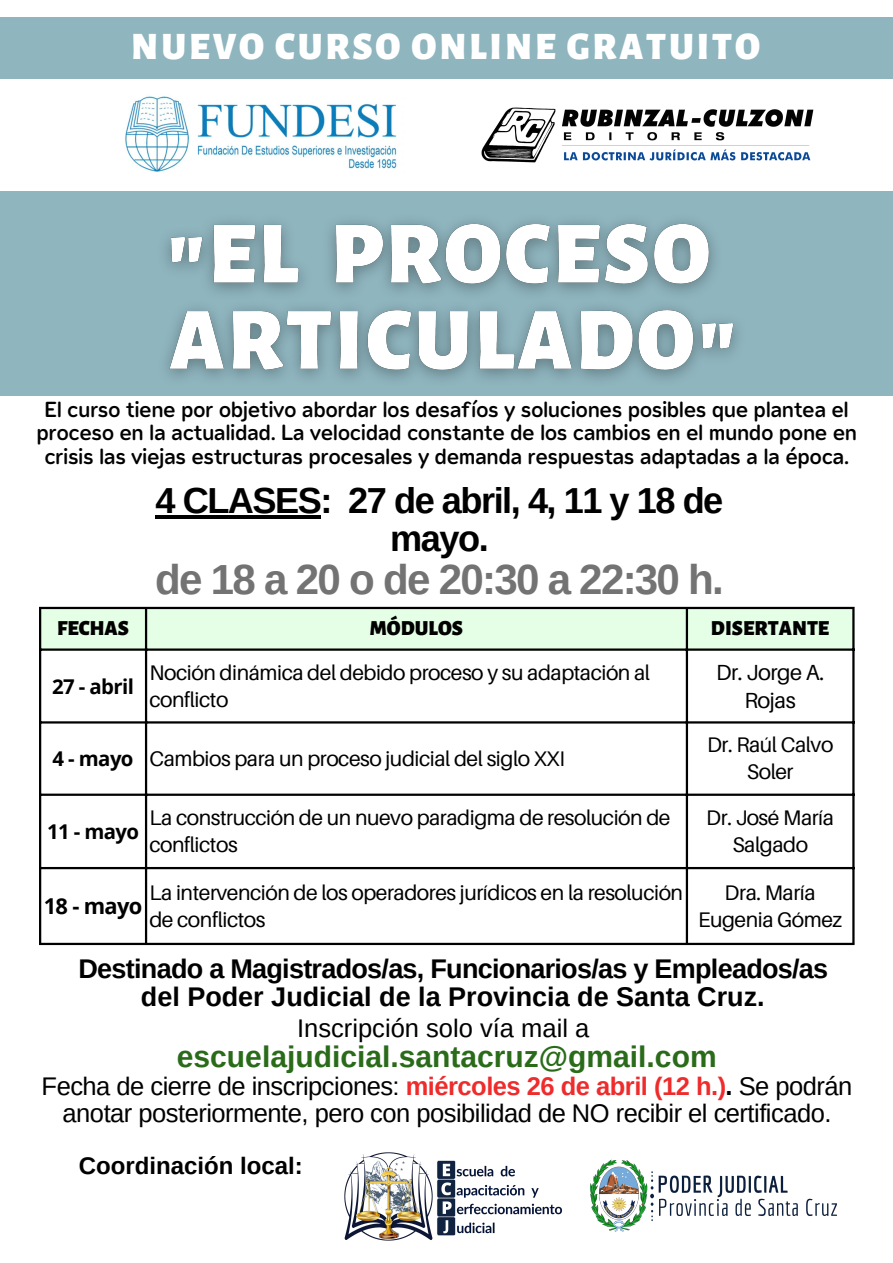
<style>
.page{position:relative;width:893px;height:1263px;background:#fff}
.page>*{position:absolute;margin:0;border:0;box-sizing:border-box;transform-origin:0 0}
.t1{font:700 42.08px "Arimo";letter-spacing:-.04em;color:#737373}
.t2{font:900 38.25px "Alegreya Sans SC";letter-spacing:.075em;color:#fff}
.t3{font:700 36.15px/37.7px "Arimo";letter-spacing:-.04em;color:#000;text-align:center}
.t4{font:700 30px "Arimo";color:#2a6b1a}
.t5{font:700 27px/27.6px "Arimo";letter-spacing:-.025em;color:#000;text-align:center}
.t6{font:25.5px/26.5px "Arimo";letter-spacing:-.02em;color:#000;text-align:center}
.t7{font:25.5px "Arimo";color:#000}
.t8{font:700 24px "Arimo";color:#000}
.t9{font:21.9px/28.1px "Aileron";letter-spacing:-.02em;color:#000;text-align:center}
.t10{font:700 21.9px "Open Sans";letter-spacing:-.03em;color:#000}
.t11{font:21.75px/23.6px "Opun Mai 500";letter-spacing:-.02em;color:#000;text-align:center}
.t12{font:21.15px/27px "Aileron";letter-spacing:-.02em;color:#000}
.t13{font:900 21.15px "Alegreya Sans SC";color:#000}
.t14{font:700 20.4px "Open Sans";letter-spacing:-.03em;color:#000}
.s1{font-family:"Open Sans";font-weight:700;font-size:20.4px}
.s2{font-weight:700;color:#ef2b2b}
.s3{font-weight:700}
</style>
<div class="page">
<div style="left:0;top:17px;width:893px;height:61px;background:#8fb5bf"></div>
<div style="left:0;top:191px;width:893px;height:204px;background:#8fb5bf"></div>
<img style="left:481px;top:107px;width:333px;height:56px">
<img style="left:125px;top:96px;width:272px;height:76px">
<hr style="left:155px;top:515px;width:165px;height:4px;background:#000">
<img style="left:133px;top:221px;width:628px;height:175px">
<img style="left:590px;top:1159px;width:247px;height:73px">
<img style="left:344px;top:1152px;width:89px;height:89px">
<img style="left:437px;top:1160px;width:125px;height:75px">
<div style="left:41px;top:609px;width:811px;height:39px;background:#e5ffe6"></div>
<hr style="left:39px;top:609px;width:2px;height:334px;background:#000">
<hr style="left:145px;top:609px;width:2px;height:334px;background:#000">
<hr style="left:686px;top:609px;width:2px;height:334px;background:#000">
<hr style="left:852px;top:609px;width:2px;height:334px;background:#000">
<hr style="left:39px;top:607px;width:815px;height:2px;background:#000">
<hr style="left:39px;top:648px;width:815px;height:3px;background:#000">
<hr style="left:39px;top:721px;width:815px;height:2px;background:#000">
<hr style="left:39px;top:793px;width:815px;height:3px;background:#000">
<hr style="left:39px;top:867px;width:815px;height:2px;background:#000">
<hr style="left:39px;top:943px;width:815px;height:2px;background:#000">
<h2 class="t2" style="left:131px;top:28px;width:630px">NUEVO CURSO ONLINE GRATUITO</h2>
<p class="t11" style="left:36px;top:397px;width:822px">El curso tiene por objetivo abordar los desafíos y soluciones posibles que plantea el proceso en la actualidad. La velocidad constante de los cambios en el mundo pone en crisis las viejas estructuras procesales y demanda respuestas adaptadas a la época.</p>
<h3 class="t3" style="left:155px;top:482px;width:569px">4 CLASES: 27 de abril, 4, 11 y 18 de mayo.</h3>
<h1 class="t1" style="left:155px;top:556px;width:570px">de 18 a 20 o de 20:30 a 22:30 h.</h1>
<p class="t13" style="left:57px;top:618px;width:73px">FECHAS</p>
<p class="t13" style="left:370px;top:618px;width:95px">MÓDULOS</p>
<p class="t13" style="left:711px;top:618px;width:120px">DISERTANTE</p>
<p class="t12" style="left:149px;top:659px;width:502px">Noción dinámica del debido proceso y su adaptación al conflicto</p>
<p class="t9" style="left:716px;top:658px;width:110px">Dr. Jorge A.<br>Rojas</p>
<p class="t12" style="left:53px;top:744px;width:514px"><span class="s1">4 - mayo</span> Cambios para un proceso judicial del siglo XXI</p>
<p class="t14" style="left:52px;top:672px;width:83px">27 - abril</p>
<p class="t12" style="left:707px;top:731px;width:128px;text-align:center">Dr. Raúl Calvo<br>Soler</p>
<p class="t14" style="left:47px;top:817px;width:93px">11 - mayo</p>
<p class="t12" style="left:149px;top:804px;width:522px">La construcción de un nuevo paradigma de resolución de conflictos</p>
<p class="t12" style="left:706px;top:804px;width:129px;text-align:center">Dr. José María<br>Salgado</p>
<p class="t10" style="left:44px;top:890px;width:100px">18 - mayo</p>
<p class="t12" style="left:149px;top:878px;width:535px">La intervención de los operadores jurídicos en la resolución de conflictos</p>
<p class="t12" style="left:698px;top:878px;width:146px;text-align:center">Dra. María<br>Eugenia Gómez</p>
<p class="t5" style="left:79px;top:955px;width:751px">Destinado a Magistrados/as, Funcionarios/as y Empleados/as del Poder Judicial de la Provincia de Santa Cruz.</p>
<p class="t7" style="left:297px;top:1014px;width:294px">Inscripción solo vía mail a</p>
<h3 class="t4" style="left:177px;top:1040px;width:541px">escuelajudicial.santacruz@gmail.com</h3>
<p class="t6" style="left:42px;top:1073px;width:812px">Fecha de cierre de inscripciones: <span class="s2">miércoles 26 de abril (12 h.)</span><span class="s3">.</span> Se podrán anotar posteriormente, pero con posibilidad de NO recibir el certificado.</p>
<p class="t8" style="left:79px;top:1152px;width:226px">Coordinación local:</p>
</div>
